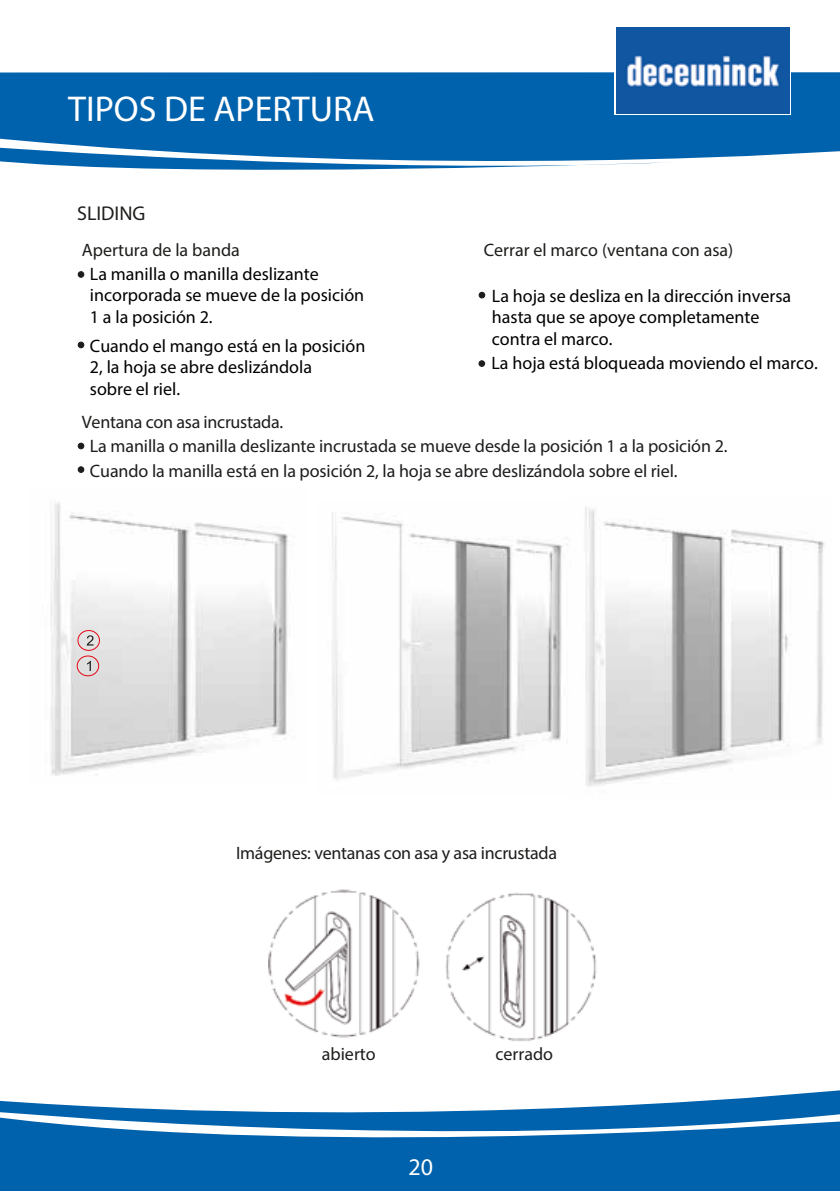
<style>
.page{position:relative;width:840px;height:1191px;background:#fff}
.page>*{position:absolute;margin:0;border:0;box-sizing:border-box;transform-origin:0 0}
.t1{font:36px "Myriad Pro";color:#fff}
.t2{font:24px "Myriad Pro";color:#fff}
.t3{font:600 20px "Myriad Pro";color:#1d1d1b}
.t4{font:18px/21.6px "Myriad Pro";color:#000}
.t5{font:18px/24px "Myriad Pro";letter-spacing:-.005em;color:#1d1d1b}
.t6{font:600 18px "Myriad Pro";color:#1d1d1b}
</style>
<div class="page">
<img style="left:51px;top:502px;width:237px;height:274px">
<img style="left:585px;top:507px;width:240px;height:280px">
<img style="left:332px;top:513px;width:236px;height:267px">
<img style="left:445px;top:892px;width:152px;height:149px">
<img style="left:268px;top:889px;width:152px;height:149px">
<div style="left:77px;top:656px;width:22px;height:20px;border:1px solid #e30613;border-radius:50%"></div>
<svg style="left:87px;top:661px;width:4px;height:10px"></svg>
<div style="left:78px;top:630px;width:22px;height:20px;border:1px solid #e30613;border-radius:50%"></div>
<svg style="left:87px;top:635px;width:6px;height:10px"></svg>
<div style="left:0;top:1155px;width:839px;height:36px;background:#0061ac"></div>
<svg style="left:0;top:1090px;width:839px;height:65px;fill:#0061ac"></svg>
<div style="left:0;top:72px;width:839px;height:87px;background:#0061ac"></div>
<svg style="left:0;top:147px;width:675px;height:23px"></svg>
<div style="left:78px;top:271px;width:6px;height:7px;border:1px solid #1d1d1b;border-radius:50%"></div>
<svg style="left:78px;top:342px;width:6px;height:6px"></svg>
<div style="left:78px;top:466px;width:6px;height:7px;border:1px solid #1d1d1b;border-radius:50%"></div>
<svg style="left:78px;top:443px;width:6px;height:6px"></svg>
<div style="left:478px;top:292px;width:7px;height:6px;border:1px solid #1d1d1b;border-radius:50%"></div>
<div style="left:614px;top:25px;width:176px;height:90px;background:linear-gradient(to right,#1056a0,#1056a0)"></div>
<img style="left:616px;top:27px;width:172px;height:86px">
<div style="left:478px;top:360px;width:7px;height:7px;border:1px solid #1d1d1b;border-radius:50%"></div>
<h1 class="t1" style="left:68px;top:87px;width:308px">TIPOS DE APERTURA</h1>
<p class="t3" style="left:77px;top:201px;width:70px">SLIDING</p>
<p class="t6" style="left:483px;top:239px;width:251px">Cerrar el marco (ventana con asa)</p>
<p class="t4" style="left:491px;top:285px;width:301px">La hoja se desliza en la dirección inversa hasta que se apoye completamente contra el marco.</p>
<p class="t6" style="left:82px;top:239px;width:159px">Apertura de la banda</p>
<p class="t4" style="left:90px;top:263px;width:276px">La manilla o manilla deslizante incorporada se mueve de la posición<br>1 a la posición 2.</p>
<p class="t4" style="left:90px;top:335px;width:277px">Cuando el mango está en la posición<br>2, la hoja se abre deslizándola<br>sobre el riel.</p>
<p class="t5" style="left:90px;top:410px;width:638px;text-indent:-8px">Ventana con asa incrustada.<br>La manilla o manilla deslizante incrustada se mueve desde la posición 1 a la posición 2.</p>
<p class="t4" style="left:491px;top:352px;width:328px">La hoja está bloqueada moviendo el marco.</p>
<p class="t5" style="left:90px;top:459px;width:589px">Cuando la manilla está en la posición 2, la hoja se abre deslizándola sobre el riel.</p>
<p class="t5" style="left:236px;top:841px;width:322px">Imágenes: ventanas con asa y asa incrustada</p>
<p class="t5" style="left:321px;top:1041px;width:55px">abierto</p>
<p class="t5" style="left:495px;top:1041px;width:59px">cerrado</p>
<h2 class="t2" style="left:408px;top:1152px;width:26px">20</h2>
</div>
